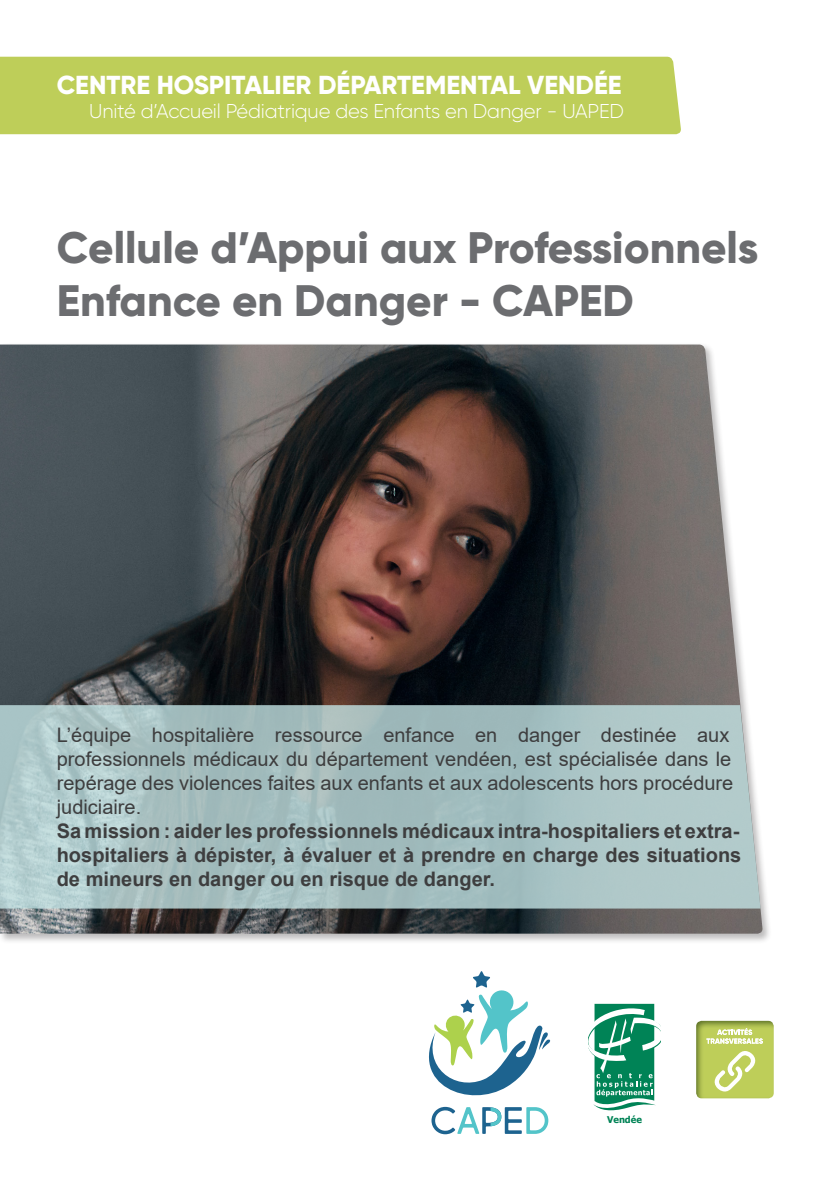
<style>
.page{position:relative;width:840px;height:1191px;background:#fff}
.page>*{position:absolute;margin:0;border:0;box-sizing:border-box;transform-origin:0 0}
.t1{font:800 44px/52.8px "Gilroy";color:#6c6d70}
.texte{font:800 26px "Gilroy";color:#fff}
.texte-2{font:20px/24px "Arial";color:#3e3e3f}
.texte-3{font:700 20px/24px "Arial";color:#3e3e3f;text-align:justify}
.texte-4{font:300 20px "Gilroy";letter-spacing:-.01em;color:#fff}
.t2{font:700 9.4px "Tahoma";color:#008356}
</style>
<div class="page">
<svg style="left:588px;top:1003px;width:72px;height:108px"></svg>
<div style="left:0;top:342px;width:772px;height:601px;background:#231f20;opacity:.3"></div>
<img style="left:0;top:344px;width:762px;height:589px">
<div style="left:0;top:57px;width:681px;height:77px;background:#bece59"></div>
<img style="left:696px;top:1020px;width:77px;height:78px">
<svg style="left:706px;top:1028px;width:56px;height:15px"></svg>
<svg style="left:711px;top:1050px;width:47px;height:42px"></svg>
<svg style="left:0;top:705px;width:760px;height:203px;background:#a8c2c3"></svg>
<svg style="left:429px;top:971px;width:122px;height:163px"></svg>
<p class="texte" style="left:57px;top:68px;width:566px">CENTRE HOSPITALIER DÉPARTEMENTAL VENDÉE</p>
<p class="texte-4" style="left:89px;top:99px;width:536px">Unité d’Accueil Pédiatrique des Enfants en Danger - UAPED</p>
<p class="t1" style="left:57px;top:221px;width:702px">Cellule d’Appui aux Professionnels<br>Enfance en Danger - CAPED</p>
<p class="texte-2" style="left:57px;top:723px;width:677px">L’équipe hospitalière ressource enfance en danger destinée aux professionnels médicaux du département vendéen, est spécialisée dans le repérage des violences faites aux enfants et aux adolescents hors procédure judiciaire.</p>
<p class="texte-3" style="left:57px;top:819px;width:685px">Sa mission : aider les professionnels médicaux intra-hospitaliers et extra&shy;hospitaliers à dépister, à évaluer et à prendre en charge des situations de mineurs en danger ou en risque de danger.</p>
<p class="t2" style="left:606px;top:1113px;width:36px">Vendée</p>
</div>
